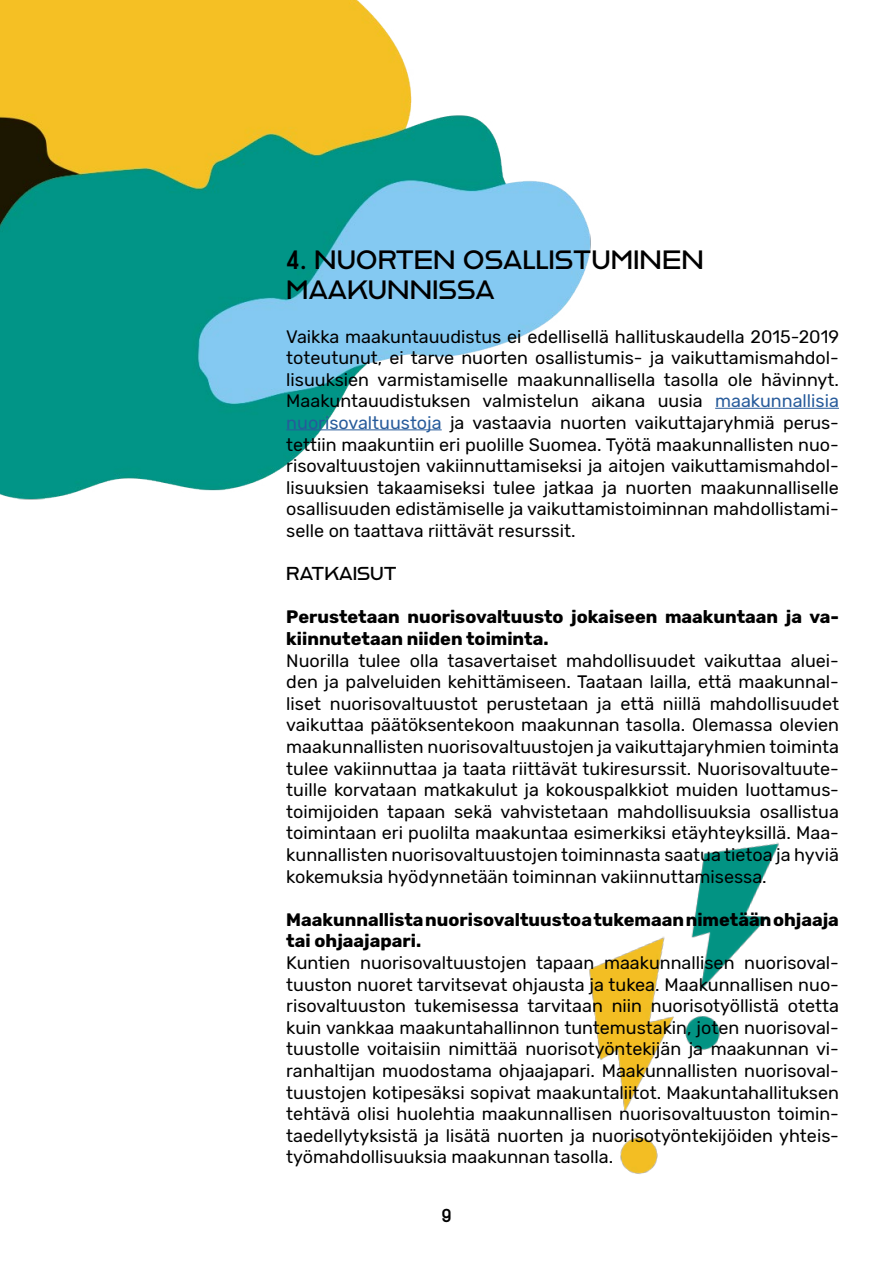
<style>
.page{position:relative;width:893px;height:1263px;background:#fff}
.page>*{position:absolute;margin:0;border:0;box-sizing:border-box;transform-origin:0 0}
.t1{font:25.5px/30.6px "Reross Quadratic";color:#000}
.t2{font:18px/21.6px "Rubik";color:#000;text-align:justify}
.t3{font:700 18px/21.6px "Rubik";color:#000}
.t4{font:18px "Reross Quadratic";color:#000}
.s1{color:#275b9b}
</style>
<div class="page">
<img style="left:589px;top:943px;width:69px;height:231px">
<img style="left:650px;top:842px;width:129px;height:218px">
<img style="left:0;top:0;width:591px;height:500px">
<hr style="left:715px;top:408px;width:124px;height:1px;background:#275b9b">
<hr style="left:286px;top:429px;width:156px;height:1px;background:#275b9b">
<h1 class="t1" style="left:286px;top:244px;width:419px">4. NUORTEN OSALLISTUMINEN<br>MAAKUNNISSA</h1>
<p class="t2" style="left:286px;top:326px;width:554px">Vaikka maakuntauudistus ei edellisellä hallituskaudella 2015-2019 toteutunut, ei tarve nuorten osallistumis- ja vaikuttamismahdol&shy;lisuuksien varmistamiselle maakunnallisella tasolla ole hävinnyt.<br>Maakuntauudistuksen valmistelun aikana uusia <span class="s1">maakunnallisia nuorisovaltuustoja</span> ja vastaavia nuorten vaikuttajaryhmiä perus&shy;tettiin maakuntiin eri puolille Suomea. Työtä maakunnallisten nuo&shy;risovaltuustojen vakiinnuttamiseksi ja aitojen vaikuttamismahdol&shy;lisuuksien takaamiseksi tulee jatkaa ja nuorten maakunnalliselle osallisuuden edistämiselle ja vaikuttamistoiminnan mahdollistami&shy;selle on taattava riittävät resurssit.</p>
<p class="t4" style="left:286px;top:562px;width:112px">RATKAISUT</p>
<p class="t3" style="left:286px;top:607px;width:554px">Perustetaan nuorisovaltuusto jokaiseen maakuntaan ja va&shy;kiinnutetaan niiden toiminta.</p>
<p class="t2" style="left:286px;top:650px;width:554px">Nuorilla tulee olla tasavertaiset mahdollisuudet vaikuttaa aluei&shy;den ja palveluiden kehittämiseen. Taataan lailla, että maakunnal&shy;liset nuorisovaltuustot perustetaan ja että niillä mahdollisuudet vaikuttaa päätöksentekoon maakunnan tasolla. Olemassa olevien maakunnallisten nuorisovaltuustojen ja vaikuttajaryhmien toiminta tulee vakiinnuttaa ja taata riittävät tukiresurssit. Nuorisovaltuute&shy;tuille korvataan matkakulut ja kokouspalkkiot muiden luottamus&shy;toimijoiden tapaan sekä vahvistetaan mahdollisuuksia osallistua toimintaan eri puolilta maakuntaa esimerkiksi etäyhteyksillä. Maa&shy;kunnallisten nuorisovaltuustojen toiminnasta saatua tietoa ja hyviä kokemuksia hyödynnetään toiminnan vakiinnuttamisessa.</p>
<p class="t3" style="left:286px;top:909px;width:554px">Maakunnallista nuorisovaltuustoa tukemaan nimetään ohjaaja tai ohjaajapari.</p>
<p class="t2" style="left:286px;top:952px;width:554px">Kuntien nuorisovaltuustojen tapaan maakunnallisen nuorisoval&shy;tuuston nuoret tarvitsevat ohjausta ja tukea. Maakunnallisen nuo&shy;risovaltuuston tukemisessa tarvitaan niin nuorisotyöllistä otetta kuin vankkaa maakuntahallinnon tuntemustakin, joten nuorisoval&shy;tuustolle voitaisiin nimittää nuorisotyöntekijän ja maakunnan vi&shy;ranhaltijan muodostama ohjaajapari. Maakunnallisten nuorisoval&shy;tuustojen kotipesäksi sopivat maakuntaliitot. Maakuntahallituksen tehtävä olisi huolehtia maakunnallisen nuorisovaltuuston toimin&shy;taedellytyksistä ja lisätä nuorten ja nuorisotyöntekijöiden yhteis&shy;työmahdollisuuksia maakunnan tasolla.</p>
<p class="t4" style="left:441px;top:1204px;width:12px">9</p>
</div>
